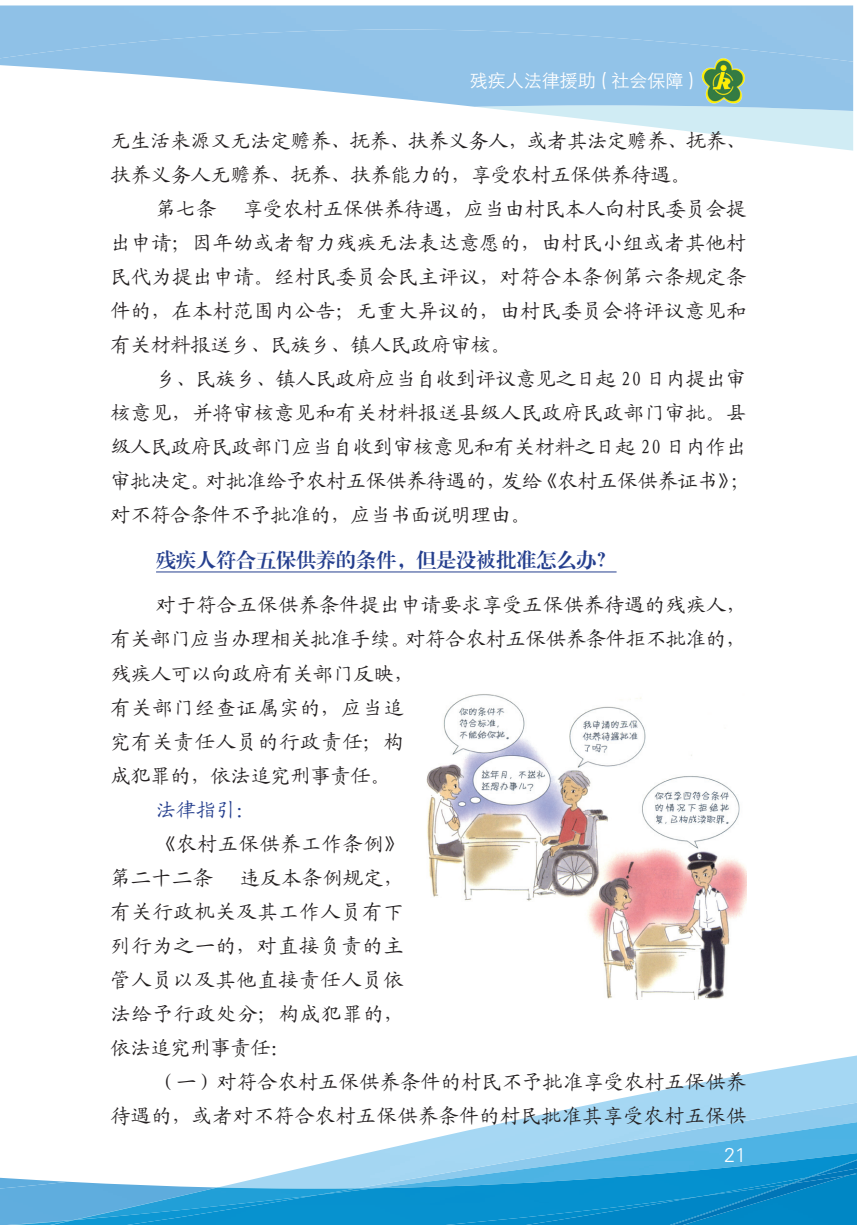
<style>
.page{position:relative;width:857px;height:1225px;background:#fff}
.page>*{position:absolute;margin:0;border:0;box-sizing:border-box;transform-origin:0 0}
.t1{font:20px/34px "Kai Ti GB2312";letter-spacing:.01em;color:#231f20;text-align:justify}
.t2{font:20px "FZXBSK GBK1 0";color:#253f8e}
.t3{font:20px/34px "Kai Ti GB2312";letter-spacing:.035em;color:#231f20}
.t4{font:20px "Kai Ti GB2312";color:#253f8e}
.t5{font:20px "FZY1 K GBK1 0";color:#fff}
.t6{font:18px "ST Xihei";color:#fff}
</style>
<div class="page">
<svg style="left:514px;top:111px;width:338px;height:40px"></svg>
<img style="left:0;top:63px;width:852px;height:48px">
<img style="left:517px;top:1055px;width:339px;height:65px">
<img style="left:376px;top:1120px;width:480px;height:31px">
<img style="left:0;top:1151px;width:856px;height:74px">
<img style="left:0;top:1195px;width:317px;height:30px">
<img style="left:549px;top:1183px;width:243px;height:42px">
<img style="left:788px;top:1176px;width:22px;height:8px">
<img style="left:806px;top:1154px;width:50px;height:23px">
<hr style="left:156px;top:571px;width:460px;height:1px;background:#253f8e">
<img style="left:426px;top:694px;width:320px;height:305px">
<img style="left:701px;top:57px;width:45px;height:46px">
<p class="t6" style="left:469px;top:67px;width:226px">残疾人法律援助 ( 社会保障 )</p>
<p class="t1" style="left:111px;top:123px;width:636px">无生活来源又无法定赡养、抚养、扶养义务人，或者其法定赡养、抚养、</p>
<p class="t1" style="left:111px;top:157px;width:582px">扶养义务人无赡养、抚养、扶养能力的，享受农村五保供养待遇。</p>
<p class="t1" style="left:156px;top:191px;width:62px">第七条</p>
<p class="t1" style="left:111px;top:191px;width:637px;text-indent:132px">享受农村五保供养待遇，应当由村民本人向村民委员会提出申请；因年幼或者智力残疾无法表达意愿的，由村民小组或者其他村民代为提出申请。经村民委员会民主评议，对符合本条例第六条规定条件的，在本村范围内公告；无重大异议的，由村民委员会将评议意见和有关材料报送乡、民族乡、镇人民政府审核。</p>
<p class="t1" style="left:111px;top:361px;width:641px;text-align:left;text-indent:45px">乡、民族乡、镇人民政府应当自收到评议意见之日起 20 日内提出审核意见，并将审核意见和有关材料报送县级人民政府民政部门审批。县级人民政府民政部门应当自收到审核意见和有关材料之日起 20 日内作出审批决定。对批准给予农村五保供养待遇的，发给《农村五保供养证书》；对不符合条件不予批准的，应当书面说明理由。</p>
<p class="t2" style="left:156px;top:549px;width:461px">残疾人符合五保供养的条件，但是没被批准怎么办？</p>
<p class="t1" style="left:111px;top:588px;width:637px;text-align:left;text-indent:45px">对于符合五保供养条件提出申请要求享受五保供养待遇的残疾人，有关部门应当办理相关批准手续。对符合农村五保供养条件拒不批准的，残疾人可以向政府有关部门反映，<br>有关部门经查证属实的，应当追<br>究有关责任人员的行政责任；构<br>成犯罪的，依法追究刑事责任。</p>
<p class="t4" style="left:156px;top:799px;width:101px">法律指引：</p>
<p class="t3" style="left:111px;top:826px;width:295px;text-indent:45px">《农村五保供养工作条例》第二十二条</p>
<p class="t1" style="left:111px;top:860px;width:295px;text-indent:130px">违反本条例规定，有关行政机关及其工作人员有下列行为之一的，对直接负责的主管人员以及其他直接责任人员依法给予行政处分；构成犯罪的，依法追究刑事责任：</p>
<p class="t1" style="left:111px;top:1064px;width:637px;text-align:right">（一）对符合农村五保供养条件的村民不予批准享受农村五保供养<br>待遇的，或者对不符合农村五保供养条件的村民批准其享受农村五保供</p>
<p class="t5" style="left:723px;top:1144px;width:24px">21</p>
</div>
